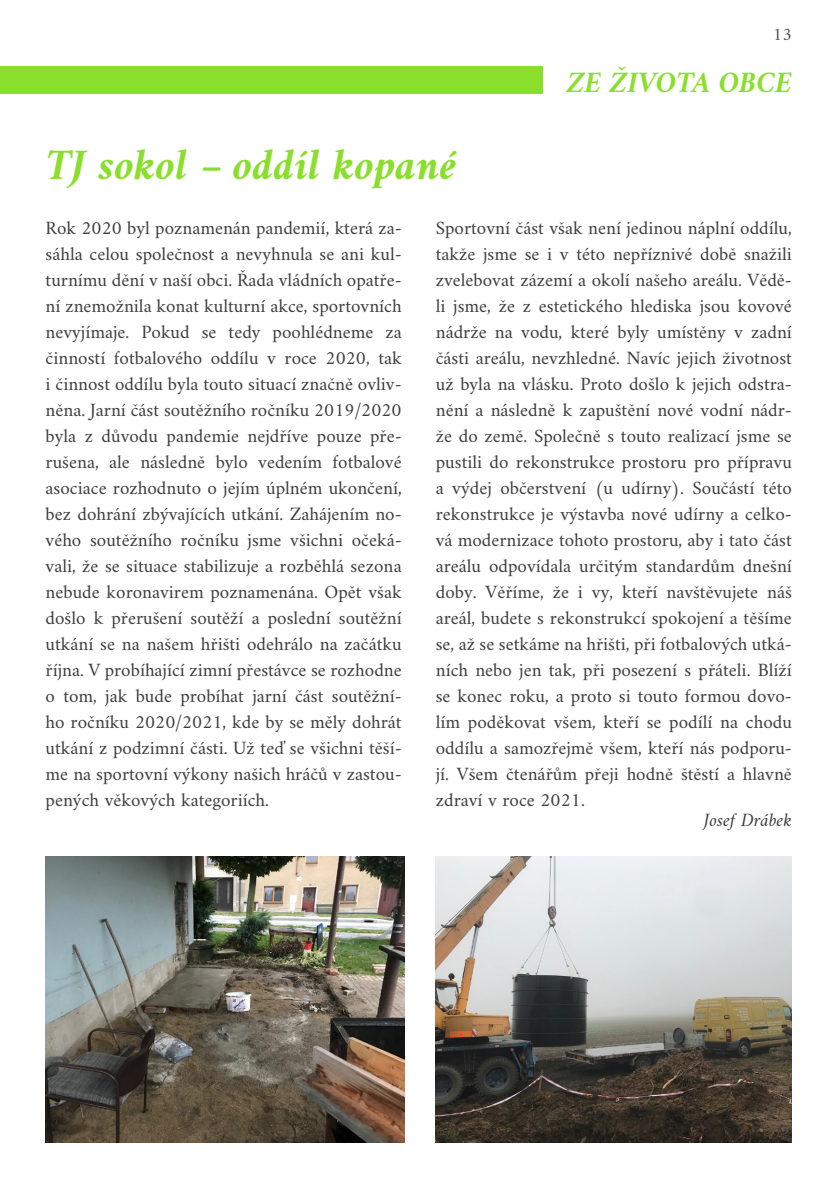
<style>
.page{position:relative;width:840px;height:1191px;background:#fff}
.page>*{position:absolute;margin:0;border:0;box-sizing:border-box;transform-origin:0 0}
.t1{font:italic 700 44px "Amiri";color:#89df2b}
.t2{font:italic 700 30px "Amiri";color:#89df2b}
.t3{font:19px/26px "Amiri";color:#3e3e3f;text-align:justify}
.t4{font:italic 19px "Amiri";color:#3e3e3f}
.t5{font:18px "Amiri";color:#4b4c4d}
</style>
<div class="page">
<div style="left:0;top:66px;width:542px;height:28px;background:#89df2b"></div>
<img style="left:46px;top:856px;width:358px;height:287px">
<img style="left:435px;top:856px;width:356px;height:287px">
<p class="t5" style="left:772px;top:23px;width:21px">13</p>
<p class="t2" style="left:566px;top:64px;width:226px">ZE ŽIVOTA OBCE</p>
<p class="t1" style="left:46px;top:138px;width:412px">TJ sokol – oddíl kopané</p>
<p class="t3" style="left:46px;top:215px;width:357px">Rok 2020 byl poznamenán pandemií, která za&shy;sáhla celou společnost a nevyhnula se ani kul&shy;turnímu dění v naší obci. Řada vládních opatře&shy;ní znemožnila konat kulturní akce, sportovních nevyjímaje. Pokud se tedy poohlédneme za činností fotbalového oddílu v roce 2020, tak i činnost oddílu byla touto situací značně ovliv&shy;něna. Jarní část soutěžního ročníku 2019/2020 byla z důvodu pandemie nejdříve pouze pře&shy;rušena, ale následně bylo vedením fotbalové asociace rozhodnuto o jejím úplném ukončení, bez dohrání zbývajících utkání. Zahájením no&shy;vého soutěžního ročníku jsme všichni očeká&shy;vali, že se situace stabilizuje a rozběhlá sezona nebude koronavirem poznamenána. Opět však došlo k přerušení soutěží a poslední soutěžní utkání se na našem hřišti odehrálo na začátku října. V probíhající zimní přestávce se rozhodne o tom, jak bude probíhat jarní část soutěžní&shy;ho ročníku 2020/2021, kde by se měly dohrát utkání z podzimní části. Už teď se všichni těší&shy;me na sportovní výkony našich hráčů v zastou&shy;pených věkových kategoriích.</p>
<p class="t3" style="left:435px;top:215px;width:357px">Sportovní část však není jedinou náplní oddílu, takže jsme se i v této nepříznivé době snažili zvelebovat zázemí a okolí našeho areálu. Vědě&shy;li jsme, že z estetického hlediska jsou kovové nádrže na vodu, které byly umístěny v zadní části areálu, nevzhledné. Navíc jejich životnost už byla na vlásku. Proto došlo k jejich odstra&shy;nění a následně k zapuštění nové vodní nádr&shy;že do země. Společně s touto realizací jsme se pustili do rekonstrukce prostoru pro přípravu a výdej občerstvení (u udírny). Součástí této rekonstrukce je výstavba nové udírny a celko&shy;vá modernizace tohoto prostoru, aby i tato část areálu odpovídala určitým standardům dnešní doby. Věříme, že i vy, kteří navštěvujete náš areál, budete s rekonstrukcí spokojení a těšíme se, až se setkáme na hřišti, při fotbalových utká&shy;ních nebo jen tak, při posezení s přáteli. Blíží se konec roku, a proto si touto formou dovo&shy;lím poděkovat všem, kteří se podílí na chodu oddílu a samozřejmě všem, kteří nás podporu&shy;jí. Všem čtenářům přeji hodně štěstí a hlavně zdraví v roce 2021.</p>
<p class="t4" style="left:703px;top:808px;width:90px">Josef Drábek</p>
</div>
